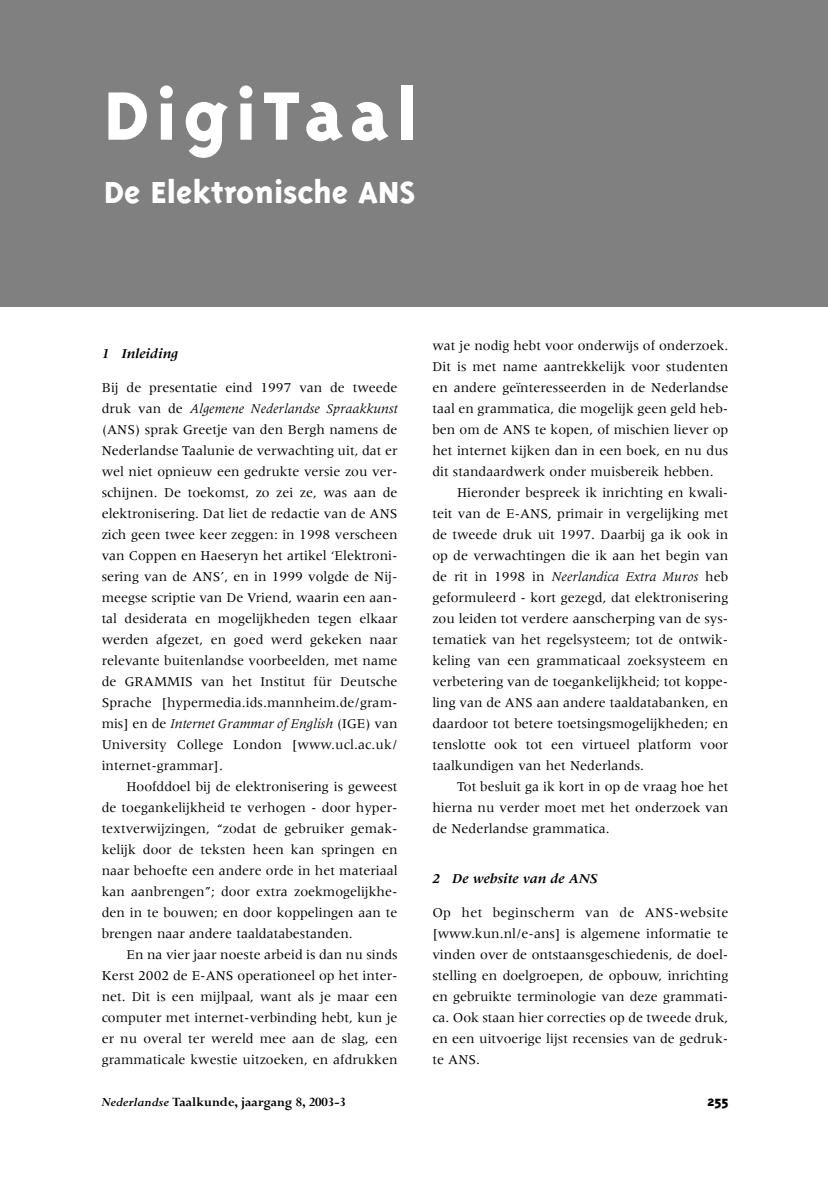
<style>
.page{position:relative;width:828px;height:1190px;background:#fff}
.page>*{position:absolute;margin:0;border:0;box-sizing:border-box;transform-origin:0 0}
.t1{font:800 78.75px "Triplex";letter-spacing:.075em;color:#fff}
.t2{font:800 35px "Triplex";color:#fff}
.t3{font:800 15.75px "Triplex";color:#000}
.t4{font:14px/21px "Meridien";color:#000;text-align:justify}
.t5{font:700 14px "Perpetua";color:#000}
.t6{font:italic 700 14px "Meridien";color:#000}
.s1{font-style:italic}
</style>
<div class="page">
<div style="left:0;top:0;width:828px;height:307px;background:#808080"></div>
<h1 class="t1" style="left:104px;top:84px;width:315px">DigiTaal</h1>
<h2 class="t2" style="left:104px;top:178px;width:313px">De Elektronische ANS</h2>
<p class="t6" style="left:102px;top:348px;width:78px">1 Inleiding</p>
<p class="t4" style="left:102px;top:378px;width:297px">Bij de presentatie eind 1997 van de tweede druk van de <span class="s1">Algemene Nederlandse Spraakkunst </span>(ANS) sprak Greetje van den Bergh namens de Nederlandse Taalunie de verwachting uit, dat er wel niet opnieuw een gedrukte versie zou ver&shy;schijnen. De toekomst, zo zei ze, was aan de elektronisering. Dat liet de redactie van de ANS zich geen twee keer zeggen: in 1998 verscheen van Coppen en Haeseryn het artikel ‘Elektroni&shy;sering van de ANS’, en in 1999 volgde de Nij&shy;meegse scriptie van De Vriend, waarin een aan&shy;tal desiderata en mogelijkheden tegen elkaar werden afgezet, en goed werd gekeken naar relevante buitenlandse voorbeelden, met name de GRAMMIS van het Institut für Deutsche Sprache [hypermedia.ids.mannheim.de/gram&shy;mis] en de <span class="s1">Internet Grammar of English</span> (IGE) van University College London [www.ucl.ac.uk/ internet-grammar].</p>
<p class="t4" style="left:102px;top:777px;width:297px;text-indent:25px">Hoofddoel bij de elektronisering is geweest de toegankelijkheid te verhogen - door hyper&shy;textverwijzingen, “zodat de gebruiker gemak&shy;kelijk door de teksten heen kan springen en naar behoefte een andere orde in het materiaal kan aanbrengen”; door extra zoekmogelijkhe&shy;den in te bouwen; en door koppelingen aan te brengen naar andere taaldatabestanden.</p>
<p class="t4" style="left:102px;top:945px;width:297px;text-indent:25px">En na vier jaar noeste arbeid is dan nu sinds Kerst 2002 de E-ANS operationeel op het inter&shy;net. Dit is een mijlpaal, want als je maar een computer met internet-verbinding hebt, kun je er nu overal ter wereld mee aan de slag, een grammaticale kwestie uitzoeken, en afdrukken</p>
<p class="t4" style="left:432px;top:336px;width:297px">wat je nodig hebt voor onderwijs of onderzoek.<br>Dit is met name aantrekkelijk voor studenten en andere geïnteresseerden in de Nederlandse taal en grammatica, die mogelijk geen geld heb&shy;ben om de ANS te kopen, of mischien liever op het internet kijken dan in een boek, en nu dus dit standaardwerk onder muisbereik hebben.</p>
<p class="t4" style="left:432px;top:483px;width:297px;text-indent:25px">Hieronder bespreek ik inrichting en kwali&shy;teit van de E-ANS, primair in vergelijking met de tweede druk uit 1997. Daarbij ga ik ook in op de verwachtingen die ik aan het begin van de rit in 1998 in <span class="s1">Neerlandica Extra Muros</span> heb geformuleerd - kort gezegd, dat elektronisering zou leiden tot verdere aanscherping van de sys&shy;tematiek van het regelsysteem; tot de ontwik&shy;keling van een grammaticaal zoeksysteem en verbetering van de toegankelijkheid; tot koppe&shy;ling van de ANS aan andere taaldatabanken, en daardoor tot betere toetsingsmogelijkheden; en tenslotte ook tot een virtueel platform voor taalkundigen van het Nederlands.</p>
<p class="t4" style="left:432px;top:777px;width:297px;text-indent:25px">Tot besluit ga ik kort in op de vraag hoe het hierna nu verder moet met het onderzoek van de Nederlandse grammatica.</p>
<p class="t6" style="left:432px;top:873px;width:167px">2 De website van de ANS</p>
<p class="t4" style="left:432px;top:903px;width:297px">Op het beginscherm van de ANS-website [www.kun.nl/e-ans] is algemene informatie te vinden over de ontstaansgeschiedenis, de doel&shy;stelling en doelgroepen, de opbouw, inrichting en gebruikte terminologie van deze grammati&shy;ca. Ook staan hier correcties op de tweede druk, en een uitvoerige lijst recensies van de gedruk&shy;te ANS.</p>
<p class="t5" style="left:101px;top:1097px;width:247px"><span class="s1">Nederlandse</span> Taalkunde, jaargang 8, 2003-3</p>
<p class="t3" style="left:707px;top:1095px;width:23px">255</p>
</div>
